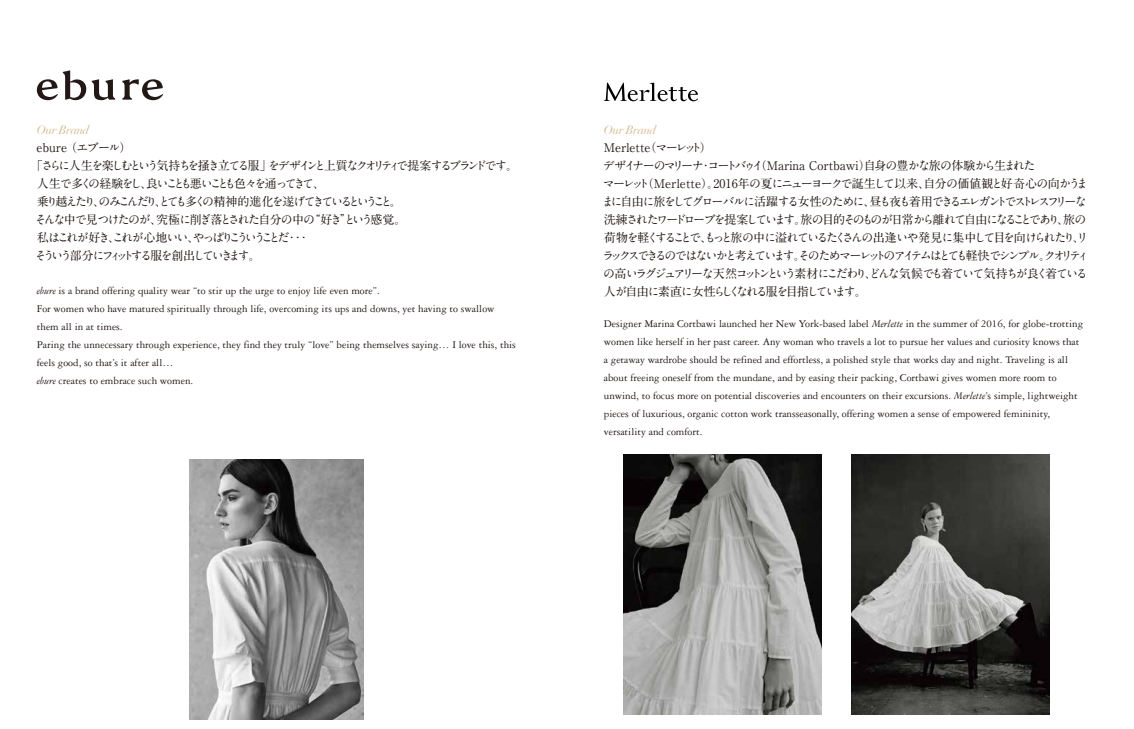
<style>
.page{position:relative;width:1134px;height:729px;background:#fff}
.page>*{position:absolute;margin:0;border:0;box-sizing:border-box;transform-origin:0 0}
.t1{font:700 12px/18px "A1 Mincho Std";letter-spacing:-.17em;color:#221815}
.t2{font:700 12px "A1 Mincho Std";letter-spacing:-.2em;color:#221815}
.t3{font:700 12px "A1 Mincho Std";letter-spacing:-.22em;color:#221815}
.t4{font:700 12px "A1 Mincho Std";letter-spacing:-.125em;color:#221815}
.t5{font:700 12px "A1 Mincho Std";letter-spacing:-.205em;color:#221815}
.t6{font:700 12px "A1 Mincho Std";letter-spacing:-.215em;color:#221815}
.t7{font:700 12px "A1 Mincho Std";letter-spacing:-.24em;color:#221815}
.t8{font:italic 12px "Didot LT Pro";letter-spacing:-.03em;color:#d4b686}
.t9{font:700 12px "A1 Mincho Std";color:#221815}
.t10{font:11px/18px "Garamond 3 LT Std";color:#221815}
.s1{font-style:italic}
</style>
<div class="page">
<svg style="left:604px;top:83px;width:94px;height:18px"></svg>
<img style="left:623px;top:454px;width:198px;height:260px">
<img style="left:852px;top:454px;width:197px;height:260px">
<svg style="left:37px;top:70px;width:49px;height:30px"></svg>
<svg style="left:92px;top:79px;width:23px;height:21px"></svg>
<svg style="left:122px;top:79px;width:41px;height:21px"></svg>
<img style="left:190px;top:459px;width:173px;height:260px">
<p class="t8" style="left:37px;top:122px;width:54px">Our Brand</p>
<p class="t9" style="left:37px;top:137px;width:96px">ebure （エブール）</p>
<p class="t2" style="left:31px;top:155px;width:489px">「さらに人生を楽しむという気持ちを掻き立てる服」をデザインと上質なクオリティで提案するブランドです。</p>
<p class="t5" style="left:37px;top:173px;width:290px">人生で多くの経験をし、良いことも悪いことも色々を通ってきて、</p>
<p class="t3" style="left:37px;top:191px;width:367px">乗り越えたり、のみこんだり、とても多くの精神的進化を遂げてきているということ。</p>
<p class="t4" style="left:35px;top:209px;width:373px">そんな中で見つけたのが、究極に削ぎ落とされた自分の中の“好き”という感覚。</p>
<p class="t6" style="left:37px;top:227px;width:275px">私はこれが好き、これが心地いい、やっぱりこういうことだ・・・</p>
<p class="t7" style="left:35px;top:245px;width:227px">そういう部分にフィットする服を創出していきます。</p>
<p class="t8" style="left:604px;top:122px;width:54px">Our Brand</p>
<p class="t1" style="left:602px;top:136px;width:489px">Merlette（マーレット）<br>デザイナーのマリーナ・コートバゥイ（Marina Cortbawi）自身の豊かな旅の体験から生まれた<br>マーレット（Merlette）。2016年の夏にニューヨークで誕生して以来、自分の価値観と好奇心の向かうままに自由に旅をしてグローバルに活躍する女性のために、昼も夜も着用できるエレガントでストレスフリーな洗練されたワードローブを提案しています。旅の目的そのものが日常から離れて自由になることであり、旅の荷物を軽くすることで、もっと旅の中に溢れているたくさんの出逢いや発見に集中して目を向けられたり、リラックスできるのではないかと考えています。そのためマーレットのアイテムはとても軽快でシンプル。クオリティの高いラグジュアリーな天然コットンという素材にこだわり、どんな気候でも着ていて気持ちが良く着ている</p>
<p class="t10" style="left:37px;top:281px;width:344px"><span class="s1">ebure</span> is a brand offering quality wear “to stir up the urge to enjoy life even more”.</p>
<p class="t1" style="left:604px;top:280px;width:264px">人が自由に素直に女性らしくなれる服を目指しています。</p>
<p class="t10" style="left:37px;top:299px;width:481px">For women who have matured spiritually through life, overcoming its ups and downs, yet having to swallow them all in at times.<br>Paring the unnecessary through experience, they find they truly “love” being themselves saying… I love this, this feels good, so that’s it after all…<br><span class="s1">ebure</span> creates to embrace such women.</p>
<p class="t10" style="left:604px;top:315px;width:481px">Designer Marina Cortbawi launched her New York-based label <span class="s1">Merlette</span> in the summer of 2016, for globe-trotting women like herself in her past career. Any woman who travels a lot to pursue her values and curiosity knows that a getaway wardrobe should be refined and effortless, a polished style that works day and night. Traveling is all about freeing oneself from the mundane, and by easing their packing, Cortbawi gives women more room to unwind, to focus more on potential discoveries and encounters on their excursions. <span class="s1">Merlette’</span>s simple, lightweight pieces of luxurious, organic cotton work transseasonally, offering women a sense of empowered femininity, versatility and comfort.</p>
</div>
